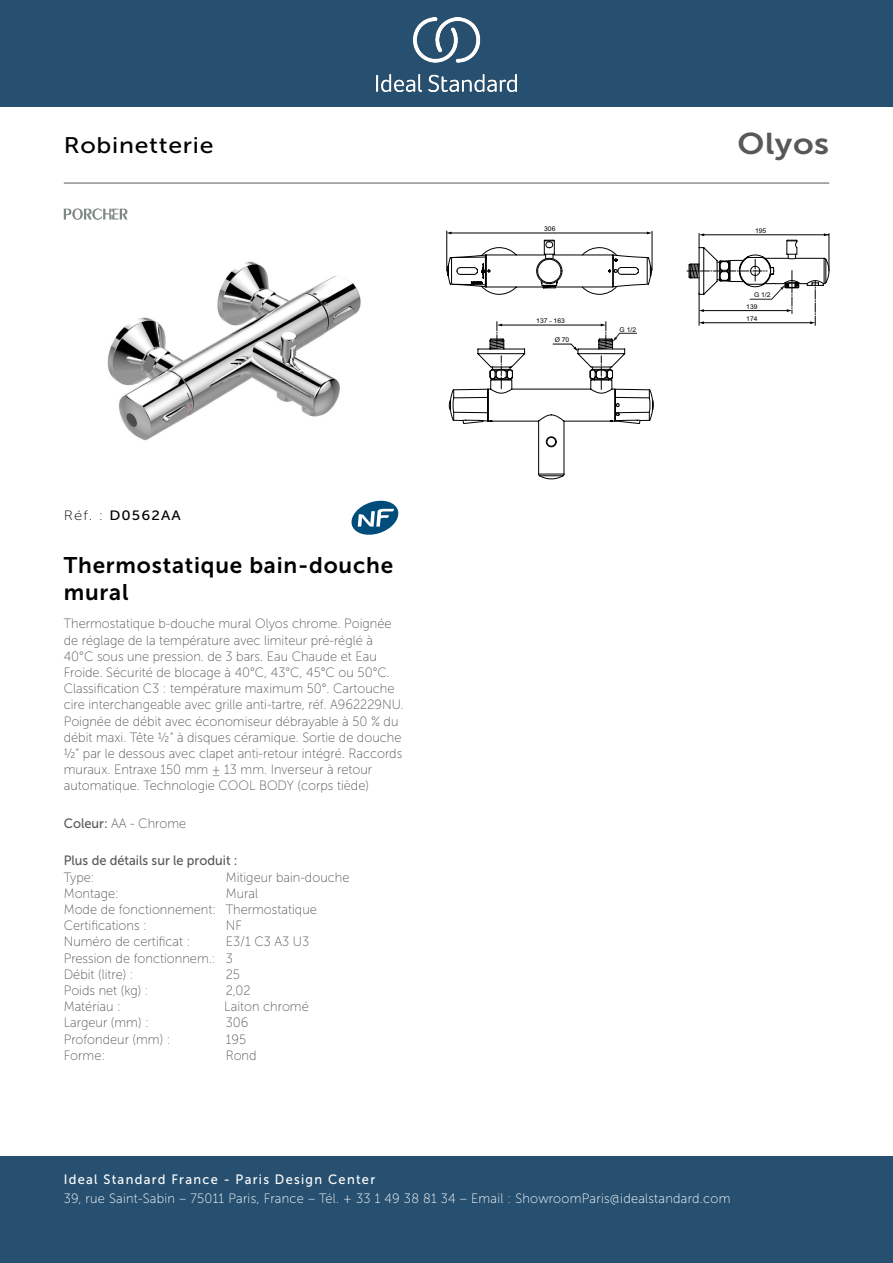
<style>
.page{position:relative;width:893px;height:1263px;background:#fff}
.page>*{position:absolute;margin:0;border:0;box-sizing:border-box;transform-origin:0 0}
._001_Produkttyp{font:30px "Museo Sans 700";letter-spacing:.02em;color:#58585a;scale:1.1 1}
.Article_Name{font:22.5px/27px "Museo Sans 700";letter-spacing:.035em;color:#000}
.t1{font:22.5px "Museo Sans 500";letter-spacing:.03em;color:#000;scale:1.1 1}
.Marketing_Descriptio{font:13.5px/16.2px "Museo Sans 100";color:#58585a;scale:.95 1}
.t2{font:13.5px "Museo Sans 100";letter-spacing:.02em;color:#fff;scale:.95 1}
.t3{font:13.5px "Museo Sans 500";letter-spacing:.1em;color:#fff;scale:.95 1}
.Operation_Type{font:13.5px "Museo Sans 100";color:#58585a;scale:.95 1}
.Certificate_Number{font:13.5px "Museo Sans 100";color:#58585a;scale:.95 1}
.t4{font:13.5px "Museo Sans 500";color:#58585a;scale:.95 1}
.Type{font:13.5px "Museo Sans 100";color:#58585a;scale:.95 1}
.Operation_Pressure{font:13.5px "Museo Sans 100";color:#58585a;scale:.95 1}
.Material{font:13.5px "Museo Sans 100";color:#58585a;scale:.95 1}
.Depth__mm{font:13.5px "Museo Sans 100";color:#58585a;scale:.95 1}
.Accreditations{font:13.5px "Museo Sans 100";color:#58585a;scale:.95 1}
.Net_Weight__kg{font:13.5px "Museo Sans 100";color:#58585a;scale:.95 1}
.Colour{font:13.5px "Museo Sans 100";color:#58585a;scale:.95 1}
.Flow_Rate__litre{font:13.5px "Museo Sans 100";color:#58585a;scale:.95 1}
.Width__mm{font:13.5px "Museo Sans 100";color:#58585a;scale:.95 1}
.Mounting{font:13.5px "Museo Sans 100";color:#58585a;scale:.95 1}
.t5{font:13.5px "Museo Sans 500";letter-spacing:.075em;color:#000;scale:1.1 1}
.Shape{font:13.5px "Museo Sans 100";color:#58585a;scale:.95 1}
.t6{font:6.6px/12.1px "Arial";color:#000}
.s1{font-family:"Museo Sans 100"}
.s2{font-family:"Museo Sans 500"}
</style>
<div class="page">
<div style="left:0;top:1157px;width:893px;height:106px;background:#275070"></div>
<div style="left:0;top:0;width:893px;height:107px;background:#275070"></div>
<img style="left:376px;top:18px;width:141px;height:73px">
<hr style="left:64px;top:183px;width:765px;height:1px;background:#58585a">
<svg style="left:351px;top:501px;width:47px;height:34px"></svg>
<img style="left:107px;top:261px;width:254px;height:180px">
<hr style="left:652px;top:231px;width:1px;height:39px;background:#000">
<hr style="left:446px;top:231px;width:1px;height:40px;background:#000">
<hr style="left:451px;top:233px;width:197px;height:1px;background:#000">
<svg style="left:446px;top:232px;width:6px;height:2px"></svg>
<hr style="left:829px;top:233px;width:1px;height:38px;background:#000">
<svg style="left:687px;top:233px;width:142px;height:92px"></svg>
<svg style="left:447px;top:240px;width:207px;height:239px"></svg>
<svg style="left:64px;top:208px;width:64px;height:12px"></svg>
<p class="t1" style="left:64px;top:133px;width:138px">Robinetterie</p>
<p class="_001_Produkttyp" style="left:737px;top:127px;width:85px">Olyos</p>
<p class="t6" style="left:544px;top:223px;width:13px">306</p>
<p class="t6" style="left:536px;top:315px;width:30px">137 - 163</p>
<p class="t6" style="left:555px;top:334px;width:16px">Ø 70</p>
<p class="t6" style="left:620px;top:323px;width:18px">G 1/2</p>
<p class="t6" style="left:755px;top:225px;width:13px">195</p>
<p class="t6" style="left:754px;top:288px;width:18px">G 1/2</p>
<p class="t6" style="left:746px;top:301px;width:13px">139<br>174</p>
<p class="t5" style="left:64px;top:508px;width:108px"><span class="s1">Réf. :</span> D0562AA</p>
<p class="Article_Name" style="left:64px;top:551px;width:331px">Thermostatique bain-douche mural</p>
<p class="Marketing_Descriptio" style="left:64px;top:616px;width:359px">Thermostatique b-douche mural Olyos chrome. Poignée de réglage de la température avec limiteur pré-réglé à 40°C sous une pression. de 3 bars. Eau Chaude et Eau Froide. Sécurité de blocage à 40°C, 43°C, 45°C ou 50°C.<br>Classification C3 : température maximum 50°. Cartouche cire interchangeable avec grille anti-tartre, réf. A962229NU.<br>Poignée de débit avec économiseur débrayable à 50 % du débit maxi. Tête ½“ à disques céramique. Sortie de douche ½“ par le dessous avec clapet anti-retour intégré. Raccords muraux. Entraxe 150 mm ± 13 mm. Inverseur à retour automatique. Technologie COOL BODY (corps tiède)</p>
<p class="Colour" style="left:64px;top:816px;width:130px"><span class="s2">Coleur:</span> AA - Chrome</p>
<p class="t4" style="left:64px;top:853px;width:184px">Plus de détails sur le produit :</p>
<p class="Type" style="left:64px;top:870px;width:34px">Type:</p>
<p class="Type" style="left:226px;top:870px;width:132px">Mitigeur bain-douche</p>
<p class="Mounting" style="left:64px;top:886px;width:60px">Montage:</p>
<p class="Mounting" style="left:226px;top:886px;width:35px">Mural</p>
<p class="Operation_Type" style="left:64px;top:902px;width:268px">Mode de fonctionnement: Thermostatique</p>
<p class="Accreditations" style="left:64px;top:918px;width:89px">Certifications :</p>
<p class="Accreditations" style="left:226px;top:918px;width:19px">NF</p>
<p class="Certificate_Number" style="left:64px;top:934px;width:135px">Numéro de certificat :</p>
<p class="Certificate_Number" style="left:226px;top:934px;width:89px">E3/1 C3 A3 U3</p>
<p class="Operation_Pressure" style="left:64px;top:951px;width:180px">Pression de fonctionnem.: 3</p>
<p class="Flow_Rate__litre" style="left:64px;top:967px;width:75px">Débit (litre) :</p>
<p class="Flow_Rate__litre" style="left:226px;top:967px;width:16px">25</p>
<p class="Net_Weight__kg" style="left:64px;top:983px;width:91px">Poids net (kg) :</p>
<p class="Net_Weight__kg" style="left:226px;top:983px;width:28px">2,02</p>
<p class="Material" style="left:64px;top:999px;width:62px">Matériau :</p>
<p class="Material" style="left:224px;top:999px;width:90px">Laiton chromé</p>
<p class="Width__mm" style="left:64px;top:1015px;width:91px">Largeur (mm) :</p>
<p class="Width__mm" style="left:226px;top:1015px;width:25px">306</p>
<p class="Depth__mm" style="left:64px;top:1032px;width:114px">Profondeur (mm) :</p>
<p class="Depth__mm" style="left:226px;top:1032px;width:23px">195</p>
<p class="Shape" style="left:64px;top:1048px;width:45px">Forme:</p>
<p class="Shape" style="left:226px;top:1048px;width:34px">Rond</p>
<p class="t3" style="left:64px;top:1172px;width:329px">Ideal Standard France - Paris Design Center</p>
<p class="t2" style="left:64px;top:1191px;width:703px">39, rue Saint-Sabin – 75011 Paris, France – Tél. + 33 1 49 38 81 34 – Email : ShowroomParis@idealstandard.com</p>
</div>
